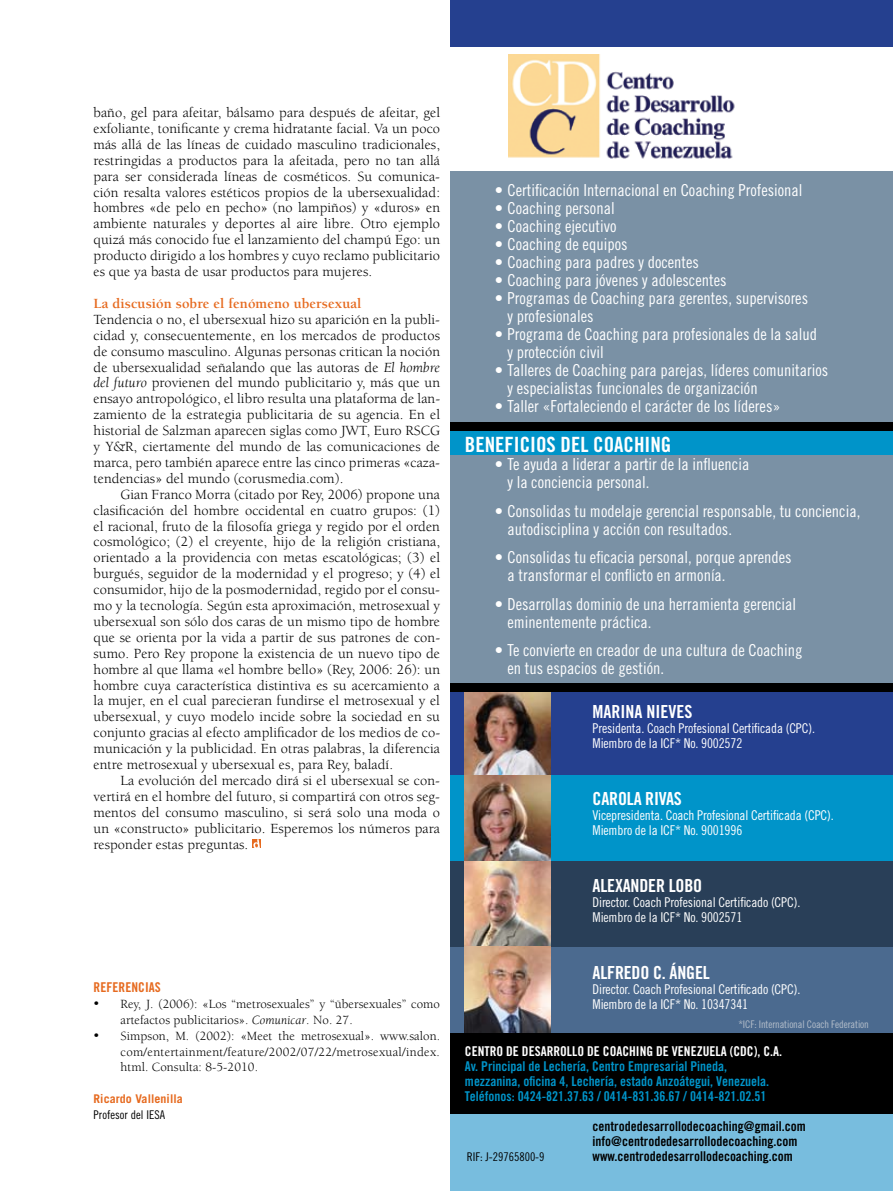
<style>
.page{position:relative;width:893px;height:1191px;background:#fff}
.page>*{position:absolute;margin:0;border:0;box-sizing:border-box;transform-origin:0 0}
.t1{font:21px "Trade Gothic Bold Cond Twenty";color:#fff}
.t2{font:18px "Trade Gothic Bold Cond Twenty";letter-spacing:-.01em;color:#fff}
.t3{font:16.5px/18px "Trade Gothic Cond Eighteen";color:#fff}
.t4{font:14.4px/15.9px "Berkeley";letter-spacing:.005em;color:#000;text-align:justify}
.t5{font:700 14.4px "Berkeley";letter-spacing:.005em;color:#e66a1f}
.t6{font:13.5px/15px "Trade Gothic Cond Eighteen";letter-spacing:-.01em;color:#fff}
.t7{font:13.5px/15px "Trade Gothic Bold Cond Twenty";color:#0094c9}
.t8{font:13.5px/15px "Trade Gothic Bold Cond Twenty";color:#000}
.t9{font:13.5px "Trade Gothic Bold Cond Twenty";color:#fff}
.t10{font:300 13.5px "Frutiger";color:#000}
.t11{font:13.5px "Trade Gothic Bold Cond Twenty";letter-spacing:.005em;color:#e66a1f}
.t12{font:12.9px/15.9px "Berkeley";letter-spacing:.005em;color:#000}
.t13{font:12px "Trade Gothic Cond Eighteen";color:#000}
.t14{font:700 12px "Trade Gothic";letter-spacing:.005em;color:#e66a1f}
.t15{font:10.5px "Trade Gothic Cond Eighteen";letter-spacing:-.01em;color:#b4beca}
.s1{font-style:italic}
</style>
<div class="page">
<div style="left:252px;top:839px;width:9px;height:9px;background:#e66a1f"></div>
<svg style="left:253px;top:839px;width:7px;height:9px"></svg>
<div style="left:450px;top:234px;width:443px;height:957px;background:#78bdde"></div>
<div style="left:450px;top:234px;width:443px;height:879px;background:#000"></div>
<div style="left:450px;top:171px;width:443px;height:861px;background:#7a91a5"></div>
<div style="left:450px;top:689px;width:443px;height:86px;background:#25408f"></div>
<img style="left:465px;top:692px;width:86px;height:83px">
<svg style="left:450px;top:775px;width:443px;height:86px;background:#1d8db4"></svg>
<svg style="left:450px;top:861px;width:443px;height:86px;background:#475262"></svg>
<svg style="left:450px;top:947px;width:443px;height:85px;background:#5e718c"></svg>
<div style="left:450px;top:0;width:443px;height:47px;background:#25408f"></div>
<div style="left:450px;top:422px;width:443px;height:33px;background:#0094c9"></div>
<div style="left:450px;top:422px;width:443px;height:8px;background:#000"></div>
<div style="left:450px;top:683px;width:443px;height:9px;background:#000"></div>
<img style="left:508px;top:54px;width:227px;height:105px">
<p class="t4" style="left:94px;top:105px;width:348px">baño, gel para afeitar, bálsamo para después de afeitar, gel exfoliante, tonificante y crema hidratante facial. Va un poco más allá de las líneas de cuidado masculino tradicionales, restringidas a productos para la afeitada, pero no tan allá para ser considerada líneas de cosméticos. Su comunica&shy;ción resalta valores estéticos propios de la ubersexualidad: hombres «de pelo en pecho» (no lampiños) y «duros» en ambiente naturales y deportes al aire libre. Otro ejemplo quizá más conocido fue el lanzamiento del champú Ego: un producto dirigido a los hombres y cuyo reclamo publicitario es que ya basta de usar productos para mujeres.</p>
<p class="t5" style="left:94px;top:296px;width:269px">La discusión sobre el fenómeno ubersexual</p>
<p class="t4" style="left:94px;top:312px;width:348px">Tendencia o no, el ubersexual hizo su aparición en la publi&shy;cidad y, consecuentemente, en los mercados de productos de consumo masculino. Algunas personas critican la noción de ubersexualidad señalando que las autoras de <span class="s1">El hombre del futuro</span> provienen del mundo publicitario y, más que un ensayo antropológico, el libro resulta una plataforma de lan&shy;zamiento de la estrategia publicitaria de su agencia. En el historial de Salzman aparecen siglas como JWT, Euro RSCG y Y&amp;R, ciertamente del mundo de las comunicaciones de marca, pero también aparece entre las cinco primeras «caza&shy;tendencias» del mundo (corusmedia.com).</p>
<p class="t4" style="left:94px;top:486px;width:348px;text-indent:27px">Gian Franco Morra (citado por Rey, 2006) propone una clasificación del hombre occidental en cuatro grupos: (1) el racional, fruto de la filosofía griega y regido por el orden cosmológico; (2) el creyente, hijo de la religión cristiana, orientado a la providencia con metas escatológicas; (3) el burgués, seguidor de la modernidad y el progreso; y (4) el consumidor, hijo de la posmodernidad, regido por el consu&shy;mo y la tecnología. Según esta aproximación, metrosexual y ubersexual son sólo dos caras de un mismo tipo de hombre que se orienta por la vida a partir de sus patrones de con&shy;sumo. Pero Rey propone la existencia de un nuevo tipo de hombre al que llama «el hombre bello» (Rey, 2006: 26): un hombre cuya característica distintiva es su acercamiento a la mujer, en el cual parecieran fundirse el metrosexual y el ubersexual, y cuyo modelo incide sobre la sociedad en su conjunto gracias al efecto amplificador de los medios de co&shy;municación y la publicidad. En otras palabras, la diferencia entre metrosexual y ubersexual es, para Rey, baladí.</p>
<p class="t4" style="left:94px;top:773px;width:348px;text-indent:27px">La evolución del mercado dirá si el ubersexual se con&shy;vertirá en el hombre del futuro, si compartirá con otros seg&shy;mentos del consumo masculino, si será solo una moda o un «constructo» publicitario. Esperemos los números para responder estas preguntas.</p>
<p class="t11" style="left:94px;top:979px;width:69px">Referencias</p>
<p class="t12" style="left:121px;top:996px;width:321px;text-indent:-27px">• Rey, J. (2006): «Los “metrosexuales” y “übersexuales” como artefactos publicitarios». <span class="s1">Comunicar</span>. No. 27.</p>
<p class="t12" style="left:121px;top:1028px;width:321px;text-align:justify;text-indent:-27px">• Simpson, M. (2002): «Meet the metrosexual». www.salon. com/entertainment/feature/2002/07/22/metrosexual/index. html. Consulta: 8-5-2010.</p>
<p class="t14" style="left:94px;top:1091px;width:91px">Ricardo Vallenilla</p>
<p class="t13" style="left:94px;top:1107px;width:73px">Profesor del IESA</p>
<p class="t3" style="left:495px;top:181px;width:309px">• Certificación Internacional en Coaching Profesional</p>
<p class="t3" style="left:495px;top:199px;width:121px">• Coaching personal</p>
<p class="t3" style="left:495px;top:217px;width:123px">• Coaching ejecutivo</p>
<p class="t3" style="left:495px;top:235px;width:134px">• Coaching de equipos</p>
<p class="t3" style="left:495px;top:253px;width:206px">• Coaching para padres y docentes</p>
<p class="t3" style="left:495px;top:271px;width:233px">• Coaching para jóvenes y adolescentes</p>
<p class="t3" style="left:507px;top:289px;width:302px;text-indent:-13px">• Programas de Coaching para gerentes, supervisores y profesionales</p>
<p class="t3" style="left:507px;top:325px;width:311px;text-indent:-13px">• Programa de Coaching para profesionales de la salud y protección civil</p>
<p class="t3" style="left:507px;top:361px;width:322px;text-indent:-13px">• Talleres de Coaching para parejas, líderes comunitarios y especialistas funcionales de organización</p>
<p class="t3" style="left:495px;top:397px;width:287px">• Taller «Fortaleciendo el carácter de los líderes»</p>
<h1 class="t1" style="left:465px;top:432px;width:208px">Beneficios del Coaching</h1>
<p class="t3" style="left:507px;top:455px;width:243px;text-indent:-13px">• Te ayuda a liderar a partir de la influencia y la conciencia personal.</p>
<p class="t3" style="left:507px;top:502px;width:354px;text-indent:-13px">• Consolidas tu modelaje gerencial responsable, tu conciencia, autodisciplina y acción con resultados.</p>
<p class="t3" style="left:507px;top:548px;width:286px;text-indent:-13px">• Consolidas tu eficacia personal, porque aprendes a transformar el conflicto en armonía.</p>
<p class="t3" style="left:507px;top:595px;width:290px;text-indent:-13px">• Desarrollas dominio de una herramienta gerencial eminentemente práctica.</p>
<p class="t3" style="left:507px;top:641px;width:297px;text-indent:-13px">• Te convierte en creador de una cultura de Coaching en tus espacios de gestión.</p>
<p class="t2" style="left:593px;top:700px;width:101px">Mar ina Nieves</p>
<p class="t6" style="left:593px;top:720px;width:224px">Presidenta. Coach Profesional Certificada (CPC).<br>Miembro de la ICF* No. 9002572</p>
<p class="t2" style="left:593px;top:787px;width:91px">Carola Rivas</p>
<p class="t6" style="left:593px;top:807px;width:243px">Vicepresidenta. Coach Profesional Certificada (CPC).<br>Miembro de la ICF* No. 9001996</p>
<p class="t2" style="left:593px;top:874px;width:111px">Alexander Lobo</p>
<p class="t6" style="left:593px;top:894px;width:209px">Director. Coach Profesional Certificado (CPC).<br>Miembro de la ICF* No. 9002571</p>
<p class="t2" style="left:593px;top:961px;width:116px">Alfredo C. Ángel</p>
<p class="t6" style="left:593px;top:981px;width:209px">Director. Coach Profesional Certificado (CPC).<br>Miembro de la ICF* No. 10347341</p>
<p class="t15" style="left:738px;top:1017px;width:132px">*ICF: International Coach Federation</p>
<p class="t9" style="left:465px;top:1042px;width:319px">Centro de Desarrollo de Coaching de Venezuela (CDC), C.A.</p>
<p class="t7" style="left:465px;top:1058px;width:306px">Av. Principal de Lechería, Centro Empresarial Pineda, mezzanina, oficina 4, Lechería, estado Anzoátegui, Venezuela.<br>Teléfonos: 0424-821.37.63 / 0414-831.36.67 / 0414-821.02.51</p>
<p class="t8" style="left:593px;top:1118px;width:215px">centrodedesarrollodecoaching@gmail.com info@centrodedesarrollodecoaching.com</p>
<p class="t13" style="left:467px;top:1149px;width:79px">RIF: J-29765800-9</p>
<p class="t8" style="left:593px;top:1148px;width:202px">www.centrodedesarrollodecoaching.com</p>
<p class="t10" style="left:530px;top:1148px;width:284px">DEBATES IESA • Volumen XV • Número 3 • 2010</p>
</div>
